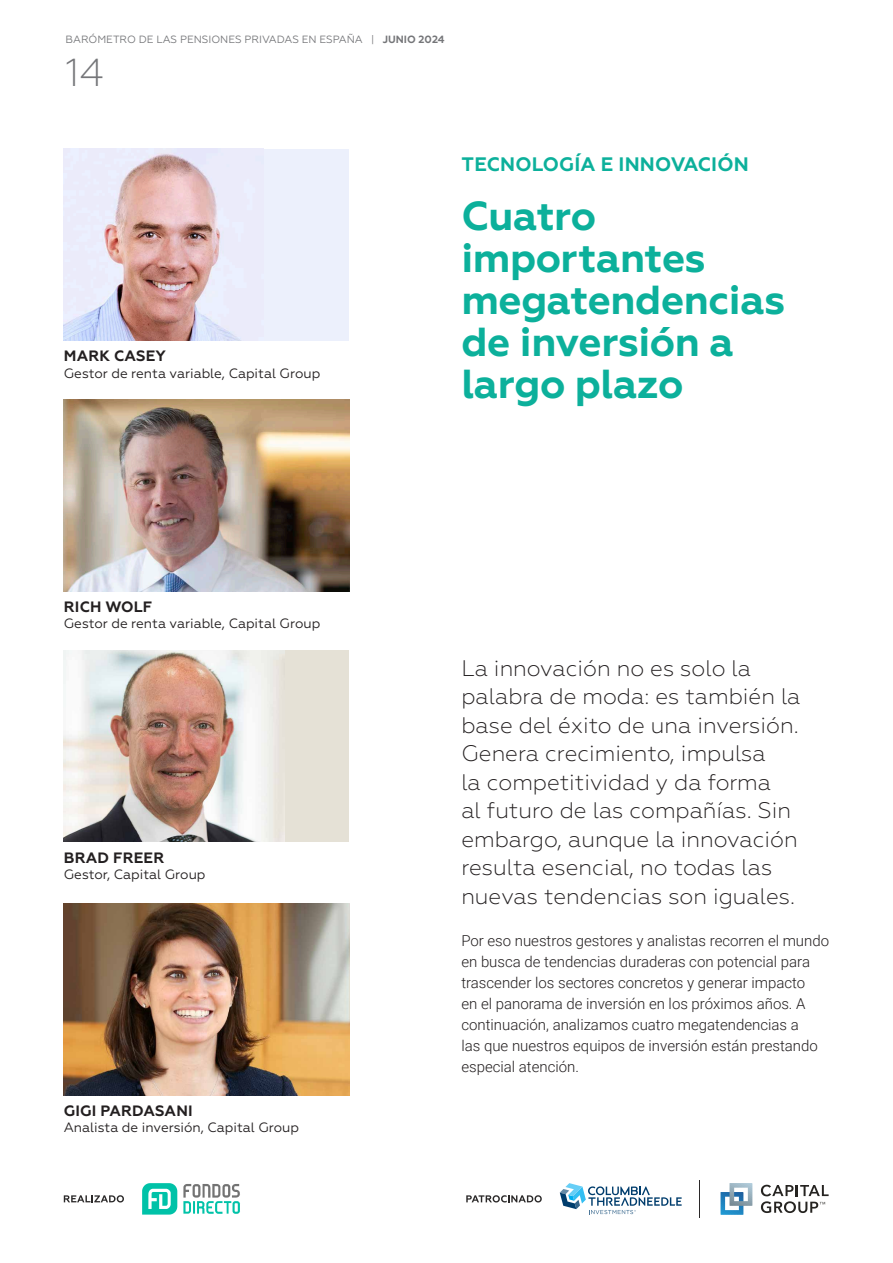
<style>
.page{position:relative;width:893px;height:1263px;background:#fff}
.page>*{position:absolute;margin:0;border:0;box-sizing:border-box;transform-origin:0 0}
.t1{font:700 40.5px/42px "Geometria";letter-spacing:-.01em;color:#0cb09b}
.t2{font:300 39px "Geometria";color:#757679}
.t3{font:300 22.5px/28.5px "Geometria";color:#231f20}
.t4{font:700 19.5px "Geometria";letter-spacing:.01em;color:#0cb09b}
.t5{font:300 15px/21px "Roboto";color:#231f20}
.t6{font:700 15px "Geometria";letter-spacing:.01em;color:#231f20}
.t7{font:13.5px "Geometria";color:#231f20}
.t8{font:10.5px "Geometria";color:#757679}
.s1{font-weight:700}
</style>
<div class="page">
<svg style="left:560px;top:1183px;width:122px;height:31px"></svg>
<svg style="left:142px;top:1183px;width:35px;height:31px"></svg>
<svg style="left:183px;top:1184px;width:57px;height:30px"></svg>
<svg style="left:64px;top:1195px;width:60px;height:7px"></svg>
<svg style="left:466px;top:1195px;width:76px;height:7px"></svg>
<hr style="left:699px;top:1180px;width:1px;height:38px;background:#2b2929">
<svg style="left:721px;top:1183px;width:31px;height:32px"></svg>
<svg style="left:761px;top:1185px;width:68px;height:28px"></svg>
<div style="left:64px;top:149px;width:285px;height:191px;background:#ecf0fc"></div>
<img style="left:64px;top:153px;width:176px;height:187px">
<img style="left:64px;top:400px;width:285px;height:191px">
<div style="left:64px;top:651px;width:285px;height:191px;background:#e5e1d6"></div>
<img style="left:64px;top:651px;width:221px;height:191px">
<img style="left:64px;top:904px;width:285px;height:191px">
<p class="t8" style="left:65px;top:34px;width:381px">BARÓMETRO DE LAS PENSIONES PRIVADAS EN ESPAÑA | <span class="s1">JUNIO 2024</span></p>
<h2 class="t2" style="left:65px;top:50px;width:40px">14</h2>
<p class="t6" style="left:64px;top:347px;width:104px">MARK CASEY</p>
<p class="t7" style="left:64px;top:365px;width:258px">Gestor de renta variable, Capital Group</p>
<h3 class="t4" style="left:462px;top:153px;width:289px">TECNOLOGÍA E INNOVACIÓN</h3>
<h1 class="t1" style="left:461px;top:195px;width:325px">Cuatro importantes megatendencias de inversión a largo plazo</h1>
<p class="t6" style="left:64px;top:598px;width:90px">RICH WOLF</p>
<p class="t7" style="left:64px;top:616px;width:258px">Gestor de renta variable, Capital Group</p>
<p class="t6" style="left:64px;top:849px;width:102px">BRAD FREER</p>
<p class="t7" style="left:64px;top:867px;width:143px">Gestor, Capital Group</p>
<p class="t6" style="left:64px;top:1102px;width:130px">GIGI PARDASANI</p>
<p class="t7" style="left:64px;top:1120px;width:237px">Analista de inversión, Capital Group</p>
<p class="t3" style="left:461px;top:653px;width:341px">La innovación no es solo la palabra de moda: es también la base del éxito de una inversión.<br>Genera crecimiento, impulsa<br>la competitividad y da forma<br>al futuro de las compañías. Sin embargo, aunque la innovación resulta esencial, no todas las nuevas tendencias son iguales.</p>
<p class="t5" style="left:461px;top:929px;width:369px">Por eso nuestros gestores y analistas recorren el mundo en busca de tendencias duraderas con potencial para trascender los sectores concretos y generar impacto<br>en el panorama de inversión en los próximos años. A continuación, analizamos cuatro megatendencias a<br>las que nuestros equipos de inversión están prestando especial atención.</p>
</div>
